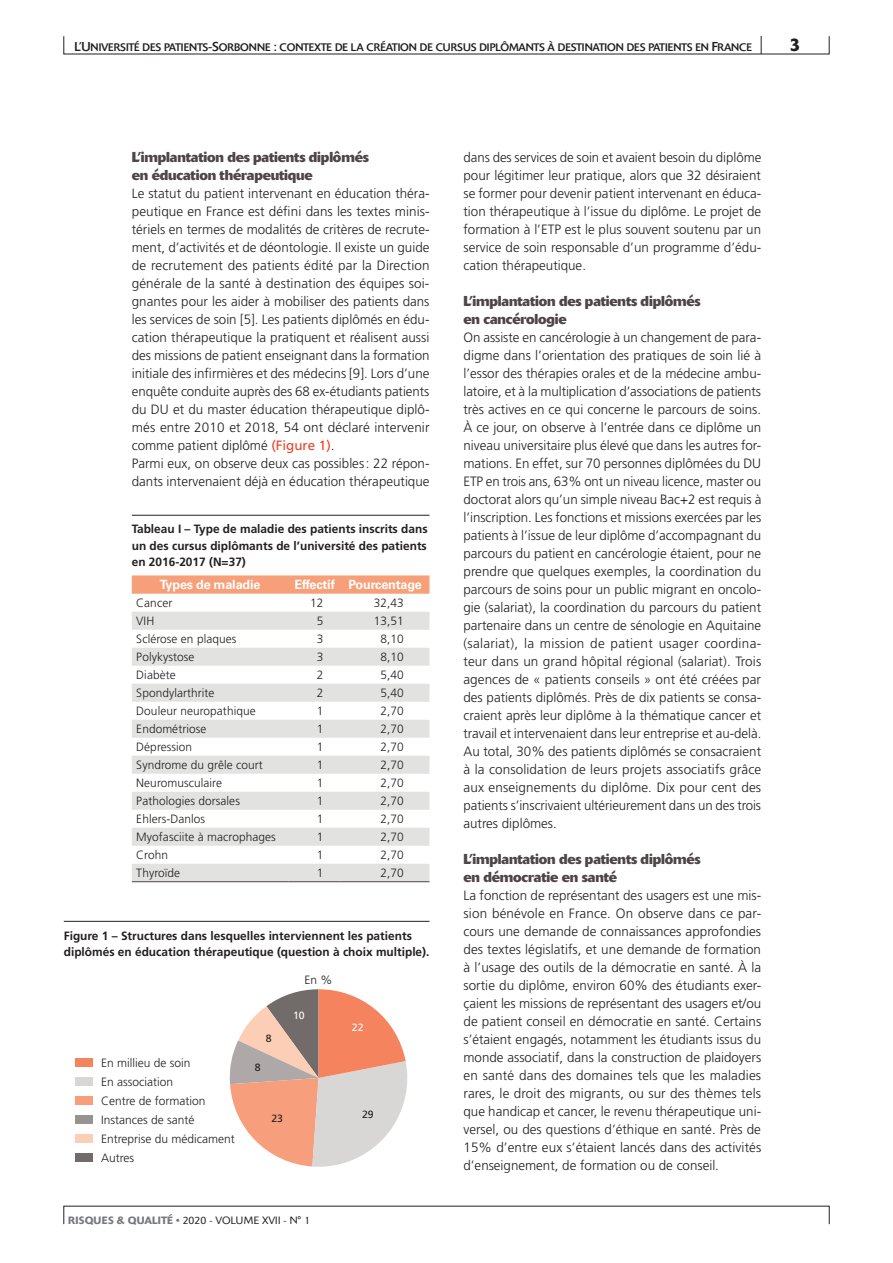
<style>
.page{position:relative;width:893px;height:1263px;background:#fff}
.page>*{position:absolute;margin:0;border:0;box-sizing:border-box;transform-origin:0 0}
.t1{font:500 18px "Delta";color:#231f20}
.t2{font:700 14.25px/18px "Delta";letter-spacing:-.01em;color:#4e4547}
.t3{font:300 13.5px/18px "Frutiger LT Std";color:#231f20;text-align:justify}
.t4{font:700 12.75px "Univers LT Std";letter-spacing:-.01em;color:#fff}
.t5{font:300 12px/19px "Frutiger LT Std";letter-spacing:.005em;color:#231f20}
.t6{font:700 12px/16.5px "Frutiger LT Std";color:#231f20}
.t7{font:10.8px "Delta Book SC850";letter-spacing:-.005em;color:#231f20}
.t8{font:300 10.5px "Delta";color:#231f20}
.t9{font:10.5px "Frutiger LT Std";color:#231f20}
.t10{font:10.5px "Frutiger LT Std";color:#fff}
.s1{font-size:12.75px}
.s2{font-weight:400;color:#ef4122}
.s3{font-weight:500;color:#76787b}
</style>
<div class="page">
<svg style="left:229px;top:989px;width:178px;height:178px"></svg>
<div style="left:75px;top:1058px;width:17px;height:8px;background:#f5835d"></div>
<div style="left:75px;top:1077px;width:17px;height:9px;background:#d9d7d6"></div>
<div style="left:75px;top:1096px;width:17px;height:9px;background:#f79f7c"></div>
<div style="left:75px;top:1115px;width:17px;height:9px;background:#979391"></div>
<div style="left:75px;top:1134px;width:17px;height:9px;background:#fcceb6"></div>
<div style="left:75px;top:1154px;width:17px;height:8px;background:#716b69"></div>
<hr style="left:64px;top:921px;width:365px;height:1px;background:#231f20">
<hr style="left:132px;top:515px;width:297px;height:1px;background:#231f20">
<svg style="left:132px;top:575px;width:297px;height:19px;background:#f7a27e"></svg>
<svg style="left:132px;top:612px;width:297px;height:269px;fill:#e2e2e1"></svg>
<hr style="left:132px;top:881px;width:157px;height:1px;background:#4e4547">
<hr style="left:289px;top:881px;width:52px;height:1px;background:#4e4547">
<hr style="left:341px;top:881px;width:88px;height:1px;background:#4e4547">
<svg style="left:761px;top:36px;width:1px;height:18px"></svg>
<p class="t7" style="left:74px;top:41px;width:679px"><span class="s1">L’U</span>NIVERSITÉ DES PATIENTS<span class="s1">-S</span>ORBONNE <span class="s1">:</span> CONTEXTE DE LA CRÉATION DE CURSUS DIPLÔMANTS À DESTINATION DES PATIENTS EN <span class="s1">F</span>RANCE</p>
<h1 class="t1" style="left:789px;top:33px;width:13px">3</h1>
<p class="t2" style="left:132px;top:148px;width:239px">L’implantation des patients diplômés en éducation thérapeutique</p>
<p class="t3" style="left:132px;top:185px;width:299px;text-align:left">Le statut du patient intervenant en éducation théra&shy;peutique en France est défini dans les textes minis&shy;tériels en termes de modalités de critères de recrute&shy;ment, d’activités et de déontologie. Il existe un guide de recrutement des patients édité par la Direction générale de la santé à destination des équipes soi&shy;gnantes pour les aider à mobiliser des patients dans les services de soin [5]. Les patients diplômés en édu&shy;cation thérapeutique la pratiquent et réalisent aussi des missions de patient enseignant dans la formation initiale des infirmières et des médecins [9]. Lors d’une enquête conduite auprès des 68 ex-étudiants patients du DU et du master éducation thérapeutique diplô&shy;més entre 2010 et 2018, 54 ont déclaré intervenir comme patient diplômé <span class="s2">(Figure 1)</span>.<br>Parmi eux, on observe deux cas possibles: 22 répon&shy;dants intervenaient déjà en éducation thérapeutique</p>
<p class="t6" style="left:132px;top:521px;width:297px;text-align:justify">Tableau I – Type de maladie des patients inscrits dans un des cursus diplômants de l’université des patients en 2016-2017 (N=37)</p>
<p class="t4" style="left:160px;top:577px;width:102px">Types de maladie</p>
<p class="t4" style="left:295px;top:577px;width:129px">Effectif Pourcentage</p>
<p class="t5" style="left:136px;top:594px;width:37px">Cancer</p>
<p class="t5" style="left:310px;top:594px;width:15px">12</p>
<p class="t5" style="left:374px;top:594px;width:31px">32,43</p>
<p class="t5" style="left:136px;top:612px;width:19px">VIH</p>
<p class="t5" style="left:317px;top:612px;width:8px">5</p>
<p class="t5" style="left:374px;top:612px;width:31px">13,51</p>
<p class="t5" style="left:136px;top:630px;width:102px">Sclérose en plaques</p>
<p class="t5" style="left:317px;top:630px;width:8px">3</p>
<p class="t5" style="left:380px;top:630px;width:25px">8,10</p>
<p class="t5" style="left:136px;top:648px;width:60px">Polykystose</p>
<p class="t5" style="left:317px;top:648px;width:8px">3</p>
<p class="t5" style="left:380px;top:648px;width:25px">8,10</p>
<p class="t5" style="left:136px;top:666px;width:41px">Diabète</p>
<p class="t5" style="left:317px;top:666px;width:8px">2</p>
<p class="t5" style="left:380px;top:666px;width:25px">5,40</p>
<p class="t5" style="left:136px;top:684px;width:80px">Spondylarthrite</p>
<p class="t5" style="left:317px;top:684px;width:8px">2</p>
<p class="t5" style="left:380px;top:684px;width:25px">5,40</p>
<p class="t5" style="left:136px;top:702px;width:121px">Douleur neuropathique</p>
<p class="t5" style="left:317px;top:702px;width:8px">1</p>
<p class="t5" style="left:380px;top:702px;width:25px">2,70</p>
<p class="t5" style="left:136px;top:720px;width:72px">Endométriose</p>
<p class="t5" style="left:317px;top:720px;width:8px">1</p>
<p class="t5" style="left:380px;top:720px;width:25px">2,70</p>
<p class="t5" style="left:136px;top:738px;width:57px">Dépression</p>
<p class="t5" style="left:317px;top:738px;width:8px">1</p>
<p class="t5" style="left:380px;top:738px;width:25px">2,70</p>
<p class="t5" style="left:136px;top:756px;width:128px">Syndrome du grêle court</p>
<p class="t5" style="left:317px;top:756px;width:8px">1</p>
<p class="t5" style="left:380px;top:756px;width:25px">2,70</p>
<p class="t5" style="left:136px;top:774px;width:87px">Neuromusculaire</p>
<p class="t5" style="left:317px;top:774px;width:8px">1</p>
<p class="t5" style="left:380px;top:774px;width:25px">2,70</p>
<p class="t5" style="left:136px;top:792px;width:105px">Pathologies dorsales</p>
<p class="t5" style="left:317px;top:792px;width:8px">1</p>
<p class="t5" style="left:380px;top:792px;width:25px">2,70</p>
<p class="t5" style="left:136px;top:810px;width:70px">Ehlers-Danlos</p>
<p class="t5" style="left:317px;top:810px;width:8px">1</p>
<p class="t5" style="left:380px;top:810px;width:25px">2,70</p>
<p class="t5" style="left:136px;top:828px;width:141px">Myofasciite à macrophages</p>
<p class="t5" style="left:317px;top:828px;width:8px">1</p>
<p class="t5" style="left:380px;top:828px;width:25px">2,70</p>
<p class="t5" style="left:136px;top:846px;width:33px">Crohn</p>
<p class="t5" style="left:317px;top:846px;width:8px">1</p>
<p class="t5" style="left:380px;top:846px;width:25px">2,70</p>
<p class="t5" style="left:136px;top:864px;width:45px">Thyroïde</p>
<p class="t5" style="left:317px;top:864px;width:8px">1</p>
<p class="t5" style="left:380px;top:864px;width:25px">2,70</p>
<p class="t6" style="left:64px;top:927px;width:367px">Figure 1 – Structures dans lesquelles interviennent les patients diplômés en éducation thérapeutique (question à choix multiple).</p>
<p class="t5" style="left:305px;top:970px;width:30px">En %</p>
<p class="t5" style="left:101px;top:1053px;width:135px">En millieu de soin<br>En association<br>Centre de formation<br>Instances de santé<br>Entreprise du médicament<br>Autres</p>
<p class="t9" style="left:266px;top:1032px;width:7px">8</p>
<p class="t9" style="left:255px;top:1061px;width:7px">8</p>
<p class="t10" style="left:293px;top:1009px;width:13px">10</p>
<p class="t9" style="left:271px;top:1112px;width:13px">23</p>
<p class="t8" style="left:68px;top:1214px;width:244px"><span class="s3">RISQUES &amp; QUALITÉ •</span> 2020 - VOLUME XVII - N° 1</p>
<p class="t10" style="left:352px;top:1021px;width:13px">22</p>
<p class="t9" style="left:362px;top:1108px;width:13px">29</p>
<p class="t3" style="left:463px;top:149px;width:299px">dans des services de soin et avaient besoin du diplôme pour légitimer leur pratique, alors que 32 désiraient se former pour devenir patient intervenant en éduca&shy;tion thérapeutique à l’issue du diplôme. Le projet de formation à l’ETP est le plus souvent soutenu par un service de soin responsable d’un programme d’édu&shy;cation thérapeutique.</p>
<p class="t2" style="left:463px;top:292px;width:239px">L’implantation des patients diplômés en cancérologie</p>
<p class="t3" style="left:463px;top:329px;width:299px">On assiste en cancérologie à un changement de para&shy;digme dans l’orientation des pratiques de soin lié à l’essor des thérapies orales et de la médecine ambu&shy;latoire, et à la multiplication d’associations de patients très actives en ce qui concerne le parcours de soins.<br>À ce jour, on observe à l’entrée dans ce diplôme un niveau universitaire plus élevé que dans les autres for&shy;mations. En effet, sur 70 personnes diplômées du DU ETP en trois ans, 63% ont un niveau licence, master ou doctorat alors qu’un simple niveau Bac+2 est requis à l’inscription. Les fonctions et missions exercées par les patients à l’issue de leur diplôme d’accompagnant du parcours du patient en cancérologie étaient, pour ne prendre que quelques exemples, la coordination du parcours de soins pour un public migrant en oncolo&shy;gie (salariat), la coordination du parcours du patient partenaire dans un centre de sénologie en Aquitaine (salariat), la mission de patient usager coordina&shy;teur dans un grand hôpital régional (salariat). Trois agences de « patients conseils » ont été créées par des patients diplômés. Près de dix patients se consa&shy;craient après leur diplôme à la thématique cancer et travail et intervenaient dans leur entreprise et au-delà.<br>Au total, 30% des patients diplômés se consacraient à la consolidation de leurs projets associatifs grâce aux enseignements du diplôme. Dix pour cent des patients s’inscrivaient ultérieurement dans un des trois autres diplômes.</p>
<p class="t2" style="left:463px;top:850px;width:239px">L’implantation des patients diplômés en démocratie en santé</p>
<p class="t3" style="left:463px;top:887px;width:299px">La fonction de représentant des usagers est une mis&shy;sion bénévole en France. On observe dans ce par&shy;cours une demande de connaissances approfondies des textes législatifs, et une demande de formation à l’usage des outils de la démocratie en santé. À la sortie du diplôme, environ 60% des étudiants exer&shy;çaient les missions de représentant des usagers et/ou de patient conseil en démocratie en santé. Certains s’étaient engagés, notamment les étudiants issus du monde associatif, dans la construction de plaidoyers en santé dans des domaines tels que les maladies rares, le droit des migrants, ou sur des thèmes tels que handicap et cancer, le revenu thérapeutique uni&shy;versel, ou des questions d’éthique en santé. Près de 15% d’entre eux s’étaient lancés dans des activités d’enseignement, de formation ou de conseil.</p>
</div>
